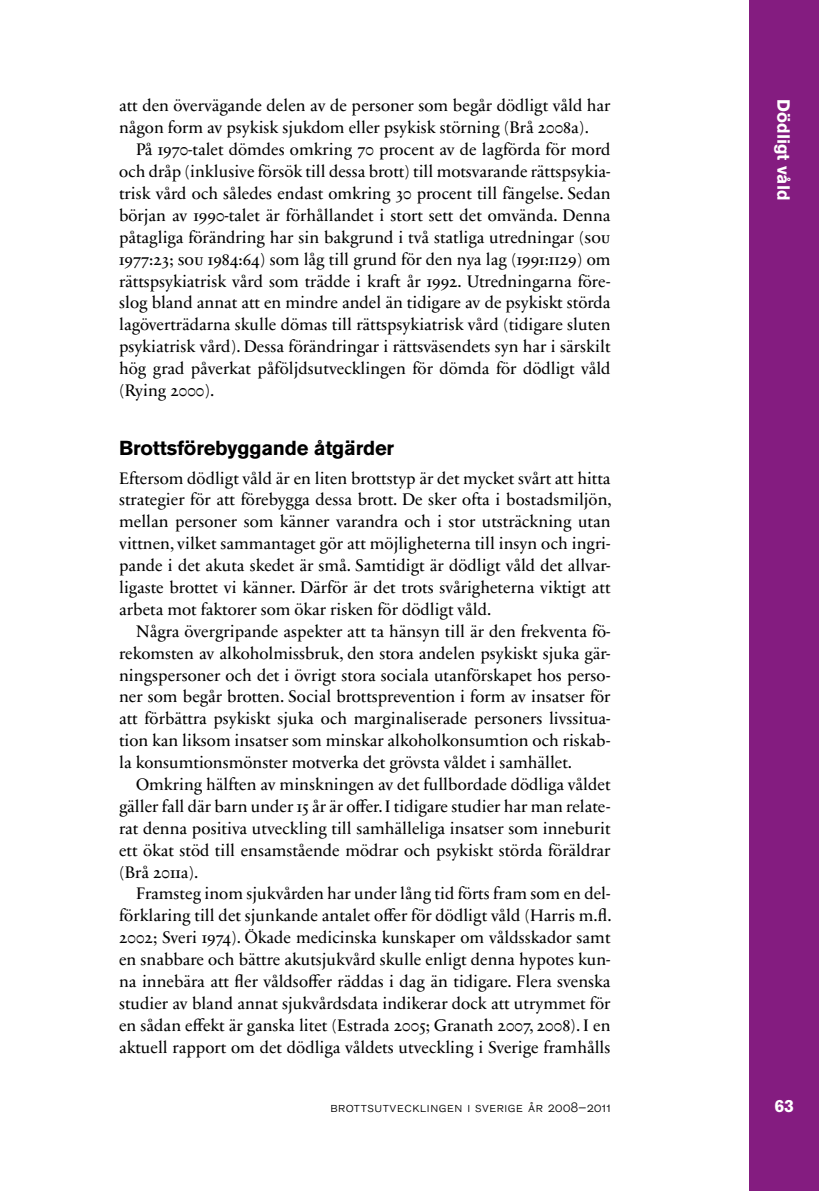
<style>
.page{position:relative;width:819px;height:1191px;background:#fff}
.page>*{position:absolute;margin:0;border:0;box-sizing:border-box;transform-origin:0 0}
.t1{font:700 20.12px "Akzidenz Grotesk BQ";letter-spacing:-.01em;color:#000}
.t2{font:700 17.5px "Akzidenz Grotesk BQ";color:#fff}
.t3{font:16.97px/21.9px "Sabon Next LT Regular Os F";color:#000;text-align:justify}
.t4{font:14px "Akzidenz Grotesk BQ Light SC";letter-spacing:.04em;color:#000}
.s1{font-family:"Sabon Next LT Regular SC"}
</style>
<div class="page">
<div style="left:749px;top:0;width:70px;height:1191px;background:#841c80"></div>
<p class="t3" style="left:119px;top:95px;width:493px">att den övervägande delen av de personer som begår dödligt våld har någon form av psykisk sjukdom eller psykisk störning (Brå 2008a).</p>
<p class="t3" style="left:119px;top:139px;width:493px;text-indent:17px">På 1970-talet dömdes omkring 70 procent av de lagförda för mord och dråp (inklusive försök till dessa brott) till motsvarande rättspsykia&shy;trisk vård och således endast omkring 30 procent till fängelse. Sedan början av 1990-talet är förhållandet i stort sett det omvända. Denna påtagliga förändring har sin bakgrund i två statliga utredningar (<span class="s1">sou </span>1977:23; <span class="s1">sou</span> 1984:64) som låg till grund för den nya lag (1991:1129) om rättspsykiatrisk vård som trädde i kraft år 1992. Utredningarna före&shy;slog bland annat att en mindre andel än tidigare av de psykiskt störda lagöverträdarna skulle dömas till rättspsykiatrisk vård (tidigare sluten psykiatrisk vård). Dessa förändringar i rättsväsendets syn har i särskilt hög grad påverkat påföljdsutvecklingen för dömda för dödligt våld (Rying 2000).</p>
<p class="t1" style="left:119px;top:436px;width:276px">Brottsförebyggande åtgärder</p>
<p class="t3" style="left:119px;top:467px;width:494px">Eftersom dödligt våld är en liten brottstyp är det mycket svårt att hitta strategier för att förebygga dessa brott. De sker ofta i bostadsmiljön, mellan personer som känner varandra och i stor utsträckning utan vittnen, vilket sammantaget gör att möjligheterna till insyn och ingri&shy;pande i det akuta skedet är små. Samtidigt är dödligt våld det allvar&shy;ligaste brottet vi känner. Därför är det trots svårigheterna viktigt att arbeta mot faktorer som ökar risken för dödligt våld.</p>
<p class="t3" style="left:119px;top:620px;width:493px;text-indent:17px">Några övergripande aspekter att ta hänsyn till är den frekventa fö&shy;rekomsten av alkoholmissbruk, den stora andelen psykiskt sjuka gär&shy;ningspersoner och det i övrigt stora sociala utanförskapet hos perso&shy;ner som begår brotten. Social brottsprevention i form av insatser för att förbättra psykiskt sjuka och marginaliserade personers livssitua&shy;tion kan liksom insatser som minskar alkoholkonsumtion och riskab&shy;la konsumtionsmönster motverka det grövsta våldet i samhället.</p>
<p class="t3" style="left:119px;top:773px;width:493px;text-indent:17px">Omkring hälften av minskningen av det fullbordade dödliga våldet gäller fall där barn under 15 år är offer. I tidigare studier har man relate&shy;rat denna positiva utveckling till samhälleliga insatser som inneburit ett ökat stöd till ensamstående mödrar och psykiskt störda föräldrar (Brå 2011a).</p>
<p class="t3" style="left:119px;top:883px;width:494px;text-indent:17px">Framsteg inom sjukvården har under lång tid förts fram som en del&shy;förklaring till det sjunkande antalet offer för dödligt våld (Harris m.fl.<br>2002; Sveri 1974). Ökade medicinska kunskaper om våldsskador samt en snabbare och bättre akutsjukvård skulle enligt denna hypotes kun&shy;na innebära att fler våldsoffer räddas i dag än tidigare. Flera svenska studier av bland annat sjukvårdsdata indikerar dock att utrymmet för en sådan effekt är ganska litet (Estrada 2005; Granath 2007, 2008). I en aktuell rapport om det dödliga våldets utveckling i Sverige framhålls</p>
<p class="t4" style="left:330px;top:1098px;width:282px">brottsutvecklingen i sverige år 2008–2011</p>
<p class="t2" style="left:793px;top:99px;width:102px;rotate:90deg">Dödligt våld</p>
<p class="t2" style="left:774px;top:1095px;width:21px">63</p>
</div>
